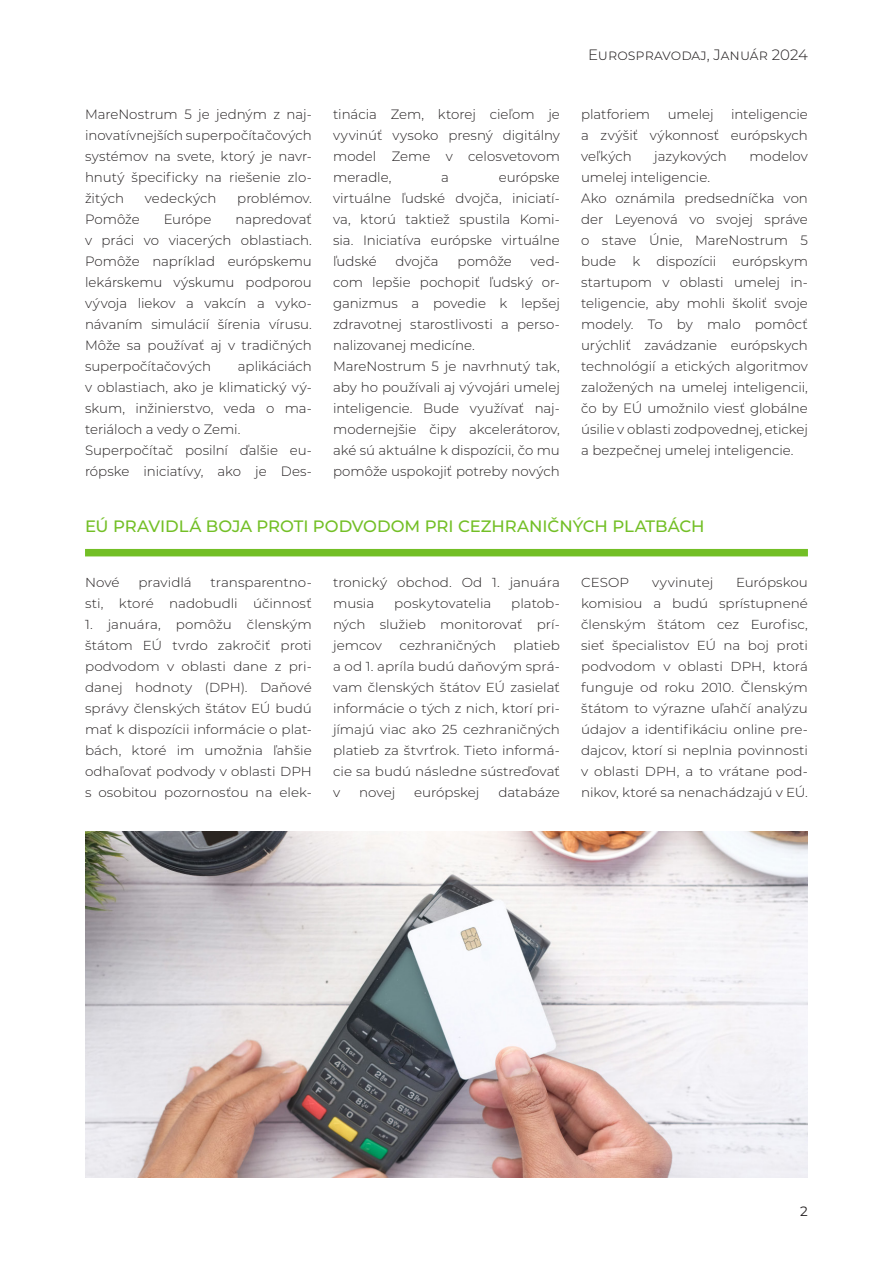
<style>
.page{position:relative;width:893px;height:1263px;background:#fff}
.page>*{position:absolute;margin:0;border:0;box-sizing:border-box;transform-origin:0 0}
.Box2_Title{font:500 16.5px "Montserrat";letter-spacing:-.01em;color:#73bf26}
.t1{font:300 15px "Montserrat";color:#231f20}
.Box2_BodyText_Black{font:300 13.5px/21px "Montserrat";color:#231f20;text-align:justify}
.t2{font:13.5px "Montserrat";color:#231f20}
.Box2_BodyText_Black-2{font:300 13.05px/21px "Montserrat";color:#231f20;text-align:justify;scale:1.04 1}
</style>
<div class="page">
<div style="left:85px;top:549px;width:723px;height:7px;background:#73bf26"></div>
<img style="left:85px;top:831px;width:723px;height:347px">
<p class="Box2_BodyText_Black" style="left:85px;top:104px;width:228px">MareNostrum 5 je jedným z naj&shy;inovatívnejších superpočítačových systémov na svete, ktorý je navr&shy;hnutý špecificky na riešenie zlo&shy;žitých</p>
<p class="Box2_BodyText_Black" style="left:145px;top:188px;width:73px">vedeckých</p>
<p class="Box2_BodyText_Black" style="left:237px;top:188px;width:76px">problémov.</p>
<p class="Box2_BodyText_Black" style="left:85px;top:209px;width:228px;text-indent:151px">napredovať v práci vo viacerých oblastiach.<br>Pomôže napríklad európskemu lekárskemu výskumu podporou vývoja liekov a vakcín a vyko&shy;návaním simulácií šírenia vírusu.<br>Môže sa používať aj v tradičných superpočítačových</p>
<p class="Box2_BodyText_Black" style="left:85px;top:209px;width:56px">Pomôže</p>
<p class="Box2_BodyText_Black" style="left:164px;top:209px;width:49px">Európe</p>
<p class="Box2_BodyText_Black" style="left:85px;top:356px;width:228px;text-indent:153px">aplikáciách v oblastiach, ako je klimatický vý&shy;skum, inžinierstvo, veda o ma&shy;teriáloch a vedy o Zemi.</p>
<p class="Box2_BodyText_Black" style="left:85px;top:440px;width:228px">Superpočítač posilní ďalšie eu&shy;rópske iniciatívy, ako je Des-</p>
<p class="Box2_BodyText_Black" style="left:333px;top:104px;width:228px">tinácia Zem, ktorej cieľom je vyvinúť vysoko presný digitálny model Zeme v celosvetovom meradle,</p>
<p class="Box2_BodyText_Black" style="left:333px;top:167px;width:228px;text-indent:166px">európske virtuálne ľudské dvojča, iniciatí&shy;va, ktorú taktiež spustila Komi&shy;sia. Iniciatíva európske virtuálne ľudské</p>
<p class="Box2_BodyText_Black" style="left:441px;top:167px;width:9px">a</p>
<p class="Box2_BodyText_Black" style="left:333px;top:251px;width:228px;text-indent:197px">ved&shy;com lepšie pochopiť ľudský or&shy;ganizmus a povedie k lepšej zdravotnej starostlivosti a perso&shy;nalizovanej medicíne.</p>
<p class="Box2_BodyText_Black" style="left:333px;top:356px;width:228px">MareNostrum 5 je navrhnutý tak, aby ho používali aj vývojári umelej inteligencie. Bude využívať naj&shy;modernejšie čipy akcelerátorov, aké sú aktuálne k dispozícii, čo mu pomôže uspokojiť potreby nových</p>
<p class="Box2_BodyText_Black" style="left:395px;top:251px;width:45px">dvojča</p>
<p class="Box2_BodyText_Black" style="left:457px;top:251px;width:56px">pomôže</p>
<p class="t1" style="left:588px;top:45px;width:221px">Eurospravodaj, Január 2024</p>
<p class="Box2_BodyText_Black" style="left:581px;top:104px;width:71px">platforiem</p>
<p class="Box2_BodyText_Black" style="left:668px;top:104px;width:47px">umelej</p>
<p class="Box2_BodyText_Black" style="left:581px;top:104px;width:228px;text-indent:150px">inteligencie a zvýšiť výkonnosť európskych veľkých</p>
<p class="Box2_BodyText_Black" style="left:654px;top:146px;width:74px">jazykových</p>
<p class="Box2_BodyText_Black" style="left:749px;top:146px;width:60px">modelov</p>
<p class="Box2_BodyText_Black" style="left:581px;top:167px;width:130px">umelej inteligencie.</p>
<p class="Box2_BodyText_Black" style="left:581px;top:188px;width:228px">Ako oznámila predsedníčka von der Leyenová vo svojej správe o stave Únie, MareNostrum 5 bude k dispozícii európskym startupom v oblasti umelej in&shy;teligencie, aby mohli školiť svoje modely. To by malo pomôcť urýchliť zavádzanie európskych technológií a etických algoritmov založených na umelej inteligencii, čo by EÚ umožnilo viesť globálne úsilie v oblasti zodpovednej, etickej a bezpečnej umelej inteligencie.</p>
<p class="Box2_Title" style="left:85px;top:514px;width:621px">EÚ PRAVIDLÁ BOJA PROTI PODVODOM PRI CEZHRANIČNÝCH PLATBÁCH</p>
<p class="Box2_BodyText_Black-2" style="left:85px;top:571px;width:35px">Nové</p>
<p class="Box2_BodyText_Black-2" style="left:138px;top:571px;width:53px">pravidlá</p>
<p class="Box2_BodyText_Black-2" style="left:85px;top:571px;width:220px;text-align:right">transparentno-<br>sti, ktoré nadobudli účinnosť</p>
<p class="Box2_BodyText_Black-2" style="left:85px;top:613px;width:220px">1. januára, pomôžu členským štátom EÚ tvrdo zakročiť proti podvodom v oblasti dane z pri&shy;danej hodnoty (DPH). Daňové správy členských štátov EÚ budú mať k dispozícii informácie o plat&shy;bách, ktoré im umožnia ľahšie odhaľovať podvody v oblasti DPH s osobitou pozornosťou na elek-</p>
<p class="Box2_BodyText_Black-2" style="left:333px;top:571px;width:220px">tronický obchod. Od 1. januára musia</p>
<p class="Box2_BodyText_Black-2" style="left:333px;top:592px;width:220px;text-indent:178px">platob&shy;ných služieb monitorovať prí&shy;jemcov</p>
<p class="Box2_BodyText_Black-2" style="left:394px;top:592px;width:95px">poskytovatelia</p>
<p class="Box2_BodyText_Black-2" style="left:333px;top:634px;width:220px;text-indent:180px">platieb a od 1. apríla budú daňovým sprá&shy;vam členských štátov EÚ zasielať informácie o tých z nich, ktorí pri&shy;jímajú viac ako 25 cezhraničných platieb za štvrťrok. Tieto informá&shy;cie sa budú následne sústreďovať v</p>
<p class="Box2_BodyText_Black-2" style="left:400px;top:634px;width:94px">cezhraničných</p>
<p class="Box2_BodyText_Black-2" style="left:359px;top:781px;width:36px">novej</p>
<p class="Box2_BodyText_Black-2" style="left:414px;top:781px;width:64px">európskej</p>
<p class="Box2_BodyText_Black-2" style="left:498px;top:781px;width:61px">databáze</p>
<p class="Box2_BodyText_Black-2" style="left:581px;top:571px;width:220px;text-indent:155px">Európskou komisiou a budú sprístupnené členským štátom cez Eurofisc, sieť špecialistov EÚ na boj proti podvodom v oblasti DPH, ktorá funguje od roku 2010. Členským štátom to výrazne uľahčí analýzu údajov a identifikáciu online pre&shy;dajcov, ktorí si neplnia povinnosti v oblasti DPH, a to vrátane pod&shy;nikov, ktoré sa nenachádzajú v EÚ.</p>
<p class="Box2_BodyText_Black-2" style="left:581px;top:571px;width:48px">CESOP</p>
<p class="Box2_BodyText_Black-2" style="left:652px;top:571px;width:60px">vyvinutej</p>
<p class="t2" style="left:800px;top:1202px;width:9px">2</p>
</div>
